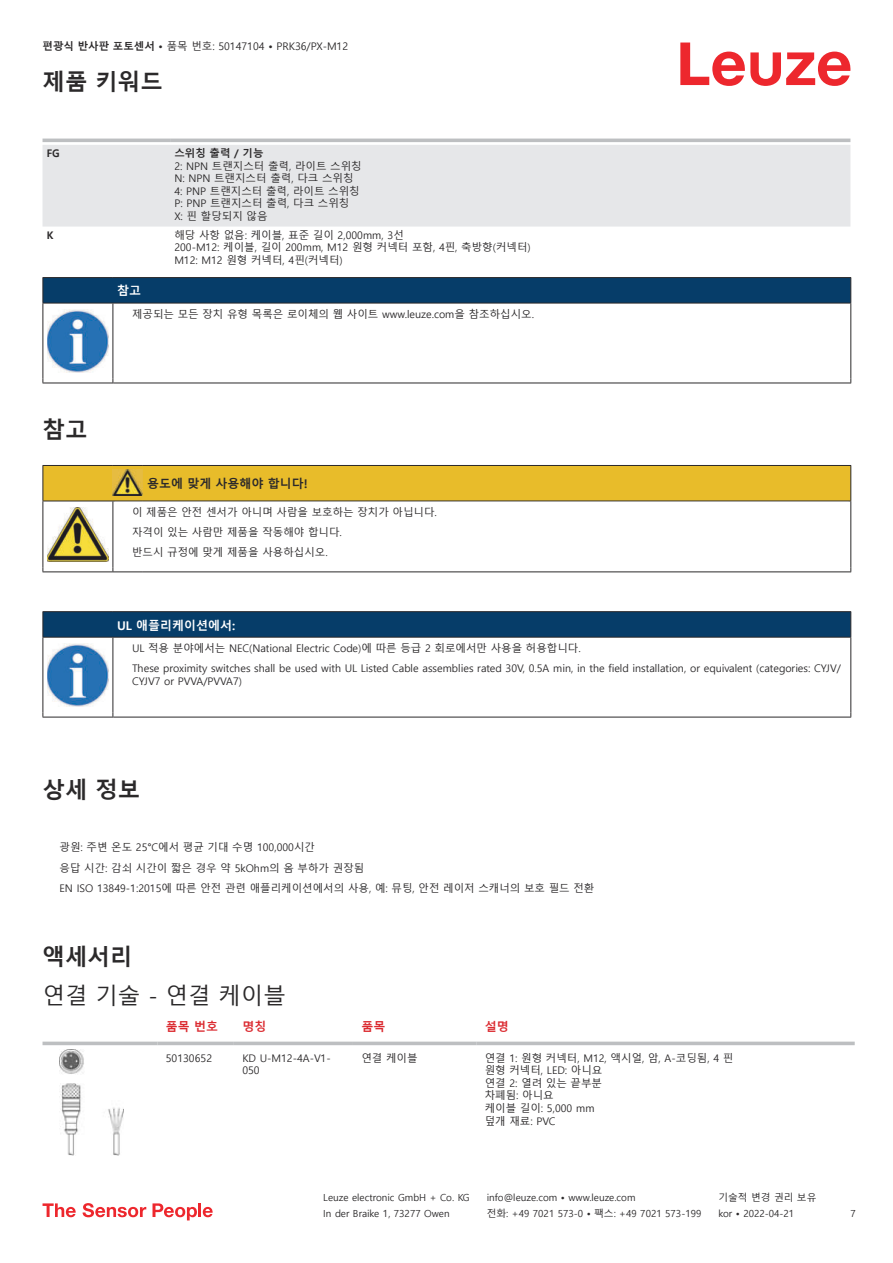
<style>
.page{position:relative;width:893px;height:1263px;background:#fff}
.page>*{position:absolute;margin:0;border:0;box-sizing:border-box;transform-origin:0 0}
.t1{font:700 22.5px "Malgun Gothic";color:#2b292a}
.t2{font:22.5px "Malgun Gothic";color:#2b292a}
.t3{font:700 12px "Malgun Gothic";color:#fff}
.t4{font:700 12px "Malgun Gothic";color:#2b292a}
.t5{font:700 12px "Malgun Gothic";color:#db2a30}
.t6{font:10.5px/12.6px "Malgun Gothic";color:#2b292a}
.t7{font:700 10.5px "Malgun Gothic";color:#2b292a}
.t8{font:9.75px "Malgun Gothic";color:#2b292a}
.s1{font-weight:700}
</style>
<div class="page">
<svg style="left:680px;top:43px;width:170px;height:43px"></svg>
<svg style="left:43px;top:138px;width:807px;height:1px"></svg>
<div style="left:43px;top:145px;width:807px;height:82px;background:#e6e7e9"></div>
<hr style="left:43px;top:139px;width:127px;height:3px;background:#bdbfc1">
<hr style="left:170px;top:139px;width:680px;height:3px;background:#bdbfc1">
<svg style="left:43px;top:1045px;width:811px;height:1px"></svg>
<svg style="left:43px;top:1041px;width:114px;height:4px"></svg>
<svg style="left:157px;top:1041px;width:77px;height:4px"></svg>
<svg style="left:234px;top:1041px;width:119px;height:4px"></svg>
<svg style="left:353px;top:1041px;width:123px;height:4px"></svg>
<svg style="left:476px;top:1041px;width:379px;height:4px;background:#c7c9ca"></svg>
<img style="left:59px;top:1049px;width:65px;height:107px">
<svg style="left:43px;top:1203px;width:33px;height:14px"></svg>
<svg style="left:83px;top:1203px;width:63px;height:14px"></svg>
<svg style="left:153px;top:1203px;width:44px;height:17px"></svg>
<hr style="left:198px;top:1203px;width:3px;height:14px;background:#ed272d">
<svg style="left:203px;top:1207px;width:10px;height:10px"></svg>
<svg style="left:44px;top:304px;width:806px;height:79px"></svg>
<hr style="left:43px;top:277px;width:70px;height:1px;background:#2b292a">
<hr style="left:43px;top:303px;width:70px;height:1px;background:#2b292a">
<hr style="left:113px;top:277px;width:738px;height:1px;background:#2b292a">
<div style="left:43px;top:278px;width:808px;height:25px;background:#063d69"></div>
<hr style="left:113px;top:303px;width:738px;height:1px;background:#2b292a">
<hr style="left:43px;top:303px;width:1px;height:75px;background:#2b292a">
<hr style="left:113px;top:303px;width:1px;height:75px;background:#2b292a">
<hr style="left:850px;top:303px;width:1px;height:75px;background:#2b292a">
<hr style="left:43px;top:383px;width:70px;height:1px;background:#2b292a">
<hr style="left:113px;top:383px;width:738px;height:1px;background:#2b292a">
<img style="left:47px;top:309px;width:61px;height:63px">
<div style="left:115px;top:304px;width:734px;height:20px;background:#fff"></div>
<hr style="left:43px;top:571px;width:70px;height:1px;background:#2b292a">
<hr style="left:113px;top:571px;width:30px;height:1px;background:#2b292a">
<hr style="left:143px;top:571px;width:708px;height:1px;background:#2b292a">
<svg style="left:43px;top:465px;width:808px;height:106px"></svg>
<svg style="left:44px;top:691px;width:806px;height:26px"></svg>
<hr style="left:43px;top:611px;width:70px;height:1px;background:#2b292a">
<hr style="left:113px;top:611px;width:738px;height:1px;background:#2b292a">
<hr style="left:43px;top:637px;width:1px;height:75px;background:#2b292a">
<hr style="left:113px;top:637px;width:1px;height:75px;background:#2b292a">
<hr style="left:850px;top:637px;width:1px;height:75px;background:#2b292a">
<hr style="left:43px;top:717px;width:70px;height:1px;background:#2b292a">
<hr style="left:113px;top:717px;width:738px;height:1px;background:#2b292a">
<img style="left:47px;top:691px;width:61px;height:15px">
<svg style="left:43px;top:612px;width:808px;height:79px"></svg>
<p class="t6" style="left:43px;top:40px;width:307px"><span class="s1">편광식 반사판 포토센서 •</span> 품목 번호: 50147104 <span class="s1">•</span> PRK36/PX-M12</p>
<h1 class="t1" style="left:43px;top:69px;width:122px">제품 키워드</h1>
<p class="t7" style="left:47px;top:147px;width:15px">FG</p>
<p class="t7" style="left:174px;top:147px;width:91px">스위칭 출력 / 기능</p>
<p class="t6" style="left:174px;top:160px;width:189px">2: NPN 트랜지스터 출력, 라이트 스위칭<br>N: NPN 트랜지스터 출력, 다크 스위칭<br>4: PNP 트랜지스터 출력, 라이트 스위칭<br>P: PNP 트랜지스터 출력, 다크 스위칭<br>X: 핀 할당되지 않음</p>
<p class="t7" style="left:47px;top:229px;width:8px">K</p>
<p class="t6" style="left:174px;top:229px;width:358px">해당 사항 없음: 케이블, 표준 길이 2,000mm, 3선<br>200-M12: 케이블, 길이 200mm, M12 원형 커넥터 포함, 4핀, 축방향(커넥터)<br>M12: M12 원형 커넥터, 4핀(커넥터)</p>
<p class="t3" style="left:117px;top:284px;width:25px">참고</p>
<p class="t6" style="left:132px;top:308px;width:403px">제공되는 모든 장치 유형 목록은 로이체의 웹 사이트 www.leuze.com을 참조하십시오.</p>
<h1 class="t1" style="left:43px;top:417px;width:46px">참고</h1>
<p class="t4" style="left:147px;top:477px;width:162px">용도에 맞게 사용해야 합니다!</p>
<p class="t6" style="left:132px;top:502px;width:306px;line-height:20.2px">이 제품은 안전 센서가 아니며 사람을 보호하는 장치가 아닙니다. 자격이 있는 사람만 제품을 작동해야 합니다.<br>반드시 규정에 맞게 제품을 사용하십시오.</p>
<p class="t3" style="left:117px;top:618px;width:120px">UL 애플리케이션에서:</p>
<p class="t6" style="left:132px;top:638px;width:710px;line-height:20.2px">UL 적용 분야에서는 NEC(National Electric Code)에 따른 등급 2 회로에서만 사용을 허용합니다.<br>These proximity switches shall be used with UL Listed Cable assemblies rated 30V, 0.5A min, in the field installation, or equivalent (categories: CYJV/</p>
<p class="t6" style="left:132px;top:675px;width:112px">CYJV7 or PVVA/PVVA7)</p>
<h1 class="t1" style="left:43px;top:776px;width:99px">상세 정보</h1>
<p class="t6" style="left:60px;top:838px;width:536px;line-height:20.2px">광원: 주변 온도 25°C에서 평균 기대 수명 100,000시간<br>응답 시간: 감쇠 시간이 짧은 경우 약 5kOhm의 옴 부하가 권장됨<br>EN ISO 13849-1:2015에 따른 안전 관련 애플리케이션에서의 사용, 예: 뮤팅, 안전 레이저 스캐너의 보호 필드 전환</p>
<h1 class="t1" style="left:43px;top:944px;width:91px">액세서리</h1>
<h1 class="t2" style="left:43px;top:983px;width:245px">연결 기술 - 연결 케이블</h1>
<p class="t5" style="left:166px;top:1019px;width:54px">품목 번호</p>
<p class="t5" style="left:242px;top:1019px;width:25px">명칭</p>
<p class="t5" style="left:361px;top:1019px;width:25px">품목</p>
<p class="t5" style="left:485px;top:1019px;width:25px">설명</p>
<p class="t6" style="left:166px;top:1052px;width:48px">50130652</p>
<p class="t6" style="left:242px;top:1052px;width:90px">KD U-M12-4A-V1-<br>050</p>
<p class="t6" style="left:361px;top:1052px;width:58px">연결 케이블</p>
<p class="t6" style="left:485px;top:1052px;width:250px">연결 1: 원형 커넥터, M12, 액시얼, 암, A-코딩됨, 4 핀 원형 커넥터, LED: 아니요<br>연결 2: 열려 있는 끝부분<br>차폐됨: 아니요<br>케이블 길이: 5,000 mm<br>덮개 재료: PVC</p>
<p class="t8" style="left:323px;top:1192px;width:148px">Leuze electronic GmbH + Co. KG</p>
<p class="t8" style="left:487px;top:1192px;width:150px">info@leuze.com • www.leuze.com</p>
<p class="t8" style="left:718px;top:1192px;width:100px">기술적 변경 권리 보유</p>
<p class="t8" style="left:323px;top:1208px;width:128px">In der Braike 1, 73277 Owen</p>
<p class="t8" style="left:487px;top:1208px;width:216px">전화: +49 7021 573-0 • 팩스: +49 7021 573-199</p>
<p class="t8" style="left:718px;top:1208px;width:77px">kor • 2022-04-21</p>
<p class="t8" style="left:850px;top:1208px;width:7px">7</p>
</div>
